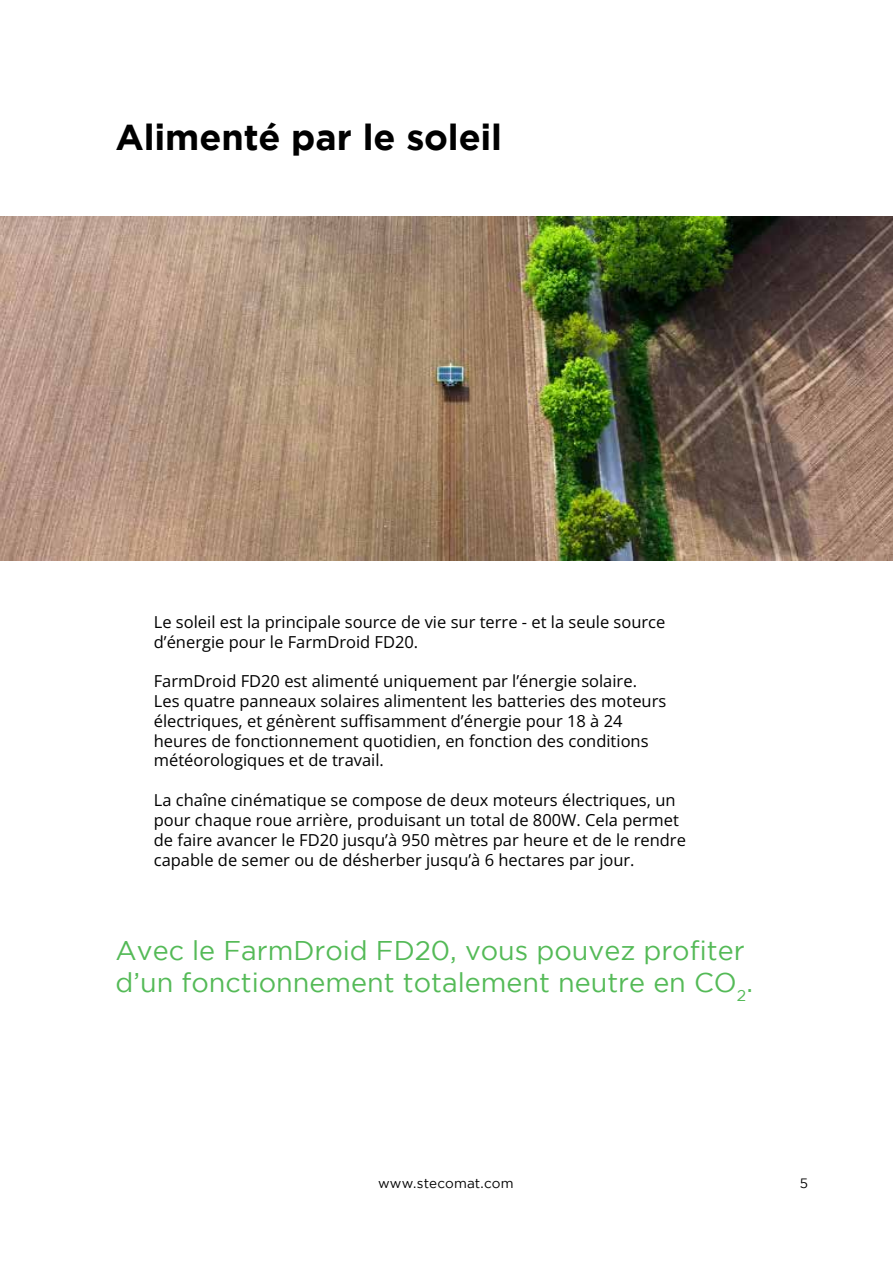
<style>
.page{position:relative;width:893px;height:1263px;background:#fff}
.page>*{position:absolute;margin:0;border:0;box-sizing:border-box;transform-origin:0 0}
.t1{font:700 36px "Gotham";letter-spacing:-.005em;color:#000}
.t2{font:27px/32.4px "Gotham";color:#54ba57}
.t3{font:16.5px/19.8px "Open Sans";color:#000}
.t4{font:13.5px "Gotham";letter-spacing:.015em;color:#000}
</style>
<div class="page">
<img style="left:0;top:217px;width:893px;height:344px">
<h1 class="t1" style="left:116px;top:116px;width:388px">Alimenté par le soleil</h1>
<p class="t3" style="left:154px;top:611px;width:513px">Le soleil est la principale source de vie sur terre - et la seule source d’énergie pour le FarmDroid FD20.</p>
<p class="t3" style="left:154px;top:671px;width:514px">FarmDroid FD20 est alimenté uniquement par l’énergie solaire.<br>Les quatre panneaux solaires alimentent les batteries des moteurs électriques, et génèrent suffisamment d’énergie pour 18 à 24 heures de fonctionnement quotidien, en fonction des conditions météorologiques et de travail.</p>
<p class="t3" style="left:154px;top:790px;width:534px">La chaîne cinématique se compose de deux moteurs électriques, un pour chaque roue arrière, produisant un total de 800W. Cela permet de faire avancer le FD20 jusqu’à 950 mètres par heure et de le rendre capable de semer ou de désherber jusqu’à 6 hectares par jour.</p>
<h2 class="t2" style="left:116px;top:933px;width:639px">Avec le FarmDroid FD20, vous pouvez profiter d’un fonctionnement totalement neutre en CO<sub>2</sub>.</h2>
<p class="t4" style="left:378px;top:1175px;width:137px">www.stecomat.com</p>
<p class="t4" style="left:800px;top:1175px;width:10px">5</p>
</div>
